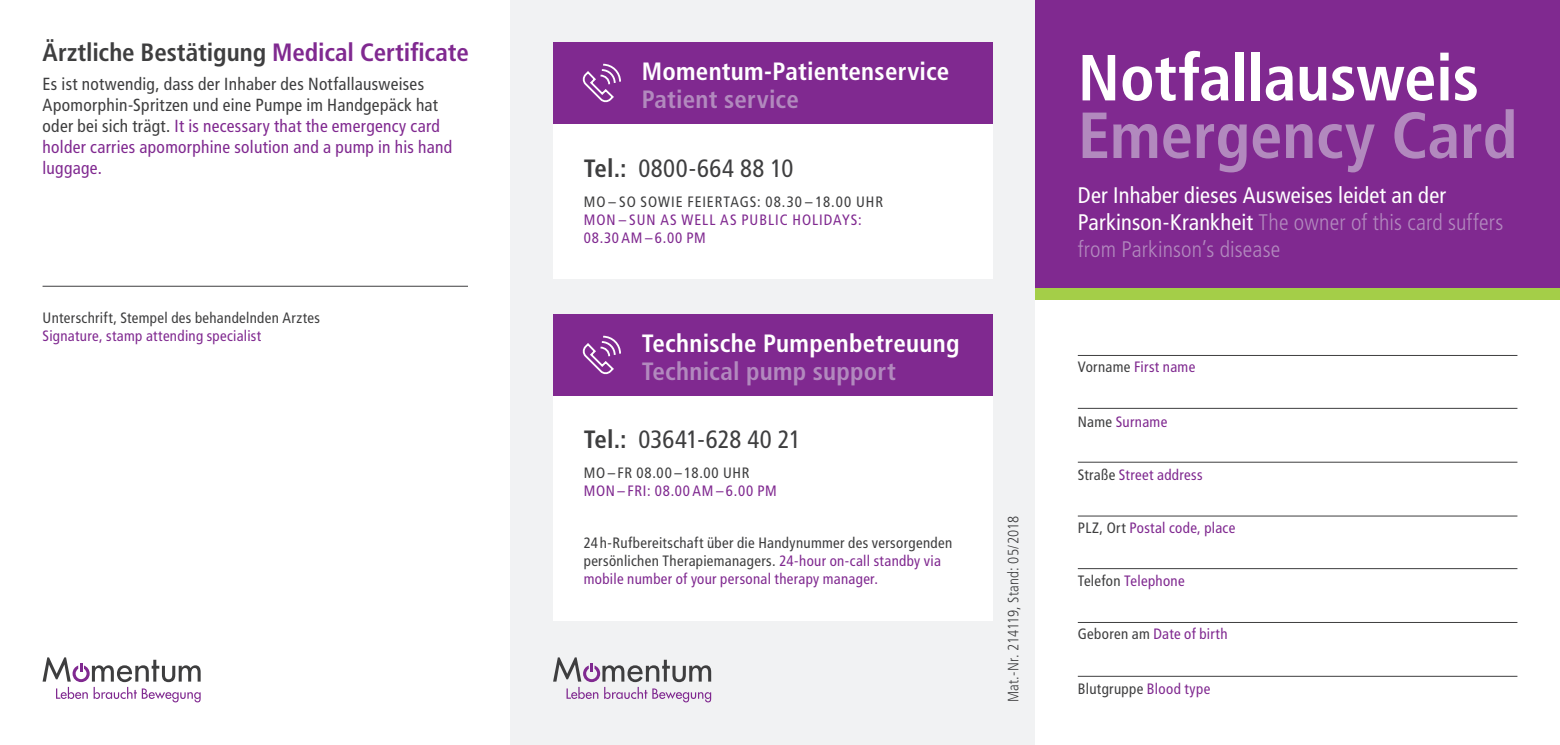
<style>
.page{position:relative;width:1560px;height:745px;background:#fff}
.page>*{position:absolute;margin:0;border:0;box-sizing:border-box;transform-origin:0 0}
.t1{font:700 condensed 65px "Frutiger LT Std";letter-spacing:-.005em;color:#fff}
.t2{font:700 condensed 65px "Frutiger LT Std";letter-spacing:-.005em;color:#b289be}
.t3{font:700 condensed 25px "Frutiger LT Std";letter-spacing:.01em;color:#fff}
.t4{font:700 condensed 25px "Frutiger LT Std";letter-spacing:-.005em;color:#3e3e3f}
.t5{font:condensed 25px "Frutiger LT Std";letter-spacing:.015em;color:#3e3e3f}
.t6{font:700 condensed 25px "Frutiger LT Std";letter-spacing:.01em;color:#b289be}
.t7{font:condensed 22.5px/27px "Frutiger LT Std";letter-spacing:.01em;color:#fff}
.t8{font:condensed 17.5px/21px "Frutiger LT Std";letter-spacing:.02em;color:#3e3e3f}
.t9{font:condensed 15px/18px "Frutiger LT Std";letter-spacing:.02em;color:#3e3e3f}
.t10{font:condensed 15px "Frutiger LT Std";letter-spacing:.02em;color:#802990}
.t11{font:condensed 15px/18px "Frutiger LT Std";letter-spacing:.065em;color:#802990}
.t12{font:condensed 15px "Frutiger LT Std";letter-spacing:.065em;color:#3e3e3f}
.t13{font:300 condensed 15px "Frutiger LT Std";letter-spacing:.005em;color:#3e3e3f}
.t14{font:condensed 15px "Frutiger LT Std";letter-spacing:.045em;color:#802990}
.t15{font:condensed 15px "Frutiger LT Std";letter-spacing:.045em;color:#3e3e3f}
.s1{color:#802990}
.s2{font-weight:700}
.s3{font-weight:300;color:#b289be}
.s4{color:#3e3e3f}
</style>
<div class="page">
<div style="left:510px;top:0;width:525px;height:744px;background:#f1f2f3"></div>
<div style="left:1035px;top:0;width:524px;height:289px;background:#802990"></div>
<div style="left:1035px;top:288px;width:524px;height:11px;background:#a4ce48"></div>
<svg style="left:553px;top:657px;width:158px;height:45px"></svg>
<div style="left:553px;top:43px;width:439px;height:235px;background:#fff"></div>
<div style="left:553px;top:43px;width:439px;height:81px;background:#802990"></div>
<svg style="left:582px;top:63px;width:39px;height:40px"></svg>
<div style="left:553px;top:314px;width:439px;height:306px;background:#fff"></div>
<div style="left:553px;top:314px;width:439px;height:81px;background:#802990"></div>
<svg style="left:582px;top:335px;width:39px;height:40px"></svg>
<svg style="left:43px;top:657px;width:158px;height:45px"></svg>
<hr style="left:1077px;top:355px;width:440px;height:1px;background:#3e3e3f">
<hr style="left:1077px;top:407px;width:440px;height:1px;background:#3e3e3f">
<hr style="left:1077px;top:461px;width:440px;height:1px;background:#3e3e3f">
<hr style="left:1077px;top:515px;width:440px;height:1px;background:#3e3e3f">
<hr style="left:1077px;top:568px;width:440px;height:1px;background:#3e3e3f">
<hr style="left:1077px;top:621px;width:440px;height:1px;background:#3e3e3f">
<hr style="left:1077px;top:675px;width:440px;height:1px;background:#3e3e3f">
<hr style="left:43px;top:285px;width:425px;height:1px;background:#3e3e3f">
<h2 class="t4" style="left:43px;top:38px;width:428px">Ärztliche Bestätigung <span class="s1">Medical Certificate</span></h2>
<p class="t8" style="left:43px;top:74px;width:411px">Es ist notwendig, dass der Inhaber des Notfallausweises Apomorphin-Spritzen und eine Pumpe im Handgepäck hat oder bei sich trägt. <span class="s1">It is necessary that the emergency card holder carries apomorphine solution and a pump in his hand luggage.</span></p>
<p class="t9" style="left:43px;top:308px;width:279px">Unterschrift, Stempel des behandelnden Arztes</p>
<p class="t10" style="left:43px;top:326px;width:220px">Signature, stamp attending specialist</p>
<h2 class="t3" style="left:641px;top:56px;width:309px">Momentum-Patientenservice</h2>
<h2 class="t6" style="left:641px;top:84px;width:159px">Patient service</h2>
<h2 class="t5" style="left:583px;top:153px;width:211px"><span class="s2">Tel.:</span> 0800-664 88 10</h2>
<p class="t12" style="left:583px;top:192px;width:301px">MO – SO SOWIE FEIERTAGS: 08.30 – 18.00 UHR</p>
<p class="t11" style="left:583px;top:210px;width:279px">MON – SUN AS WELL AS PUBLIC HOLIDAYS:<br>08.30 AM – 6.00 PM</p>
<h2 class="t3" style="left:641px;top:328px;width:319px">Technische Pumpenbetreuung</h2>
<h2 class="t6" style="left:641px;top:356px;width:255px">Technical pump support</h2>
<h2 class="t5" style="left:583px;top:424px;width:219px"><span class="s2">Tel.:</span> 03641-628 40 21</h2>
<p class="t15" style="left:583px;top:463px;width:167px">MO – FR 08.00 – 18.00 UHR</p>
<p class="t14" style="left:583px;top:481px;width:194px">MON – FRI: 08.00 AM – 6.00 PM</p>
<p class="t9" style="left:583px;top:534px;width:370px">24h-Rufbereitschaft über die Handynummer des versorgenden persönlichen Therapiemanagers. <span class="s1">24-hour on-call standby via mobile number of your personal therapy manager.</span></p>
<p class="t13" style="left:1004px;top:702px;width:188px;rotate:-90deg">Mat.-Nr. 214119, Stand: 05/2018</p>
<h1 class="t1" style="left:1077px;top:39px;width:403px">Notfallausweis</h1>
<h1 class="t2" style="left:1077px;top:97px;width:441px">Emergency Card</h1>
<h3 class="t7" style="left:1077px;top:181px;width:427px">Der Inhaber dieses Ausweises leidet an der<br>Parkinson-Krankheit <span class="s3">The owner of this card suffers from Parkinson’s disease</span></h3>
<p class="t10" style="left:1077px;top:358px;width:119px"><span class="s4">Vorname</span> First name</p>
<p class="t10" style="left:1077px;top:412px;width:91px"><span class="s4">Name</span> Surname</p>
<p class="t10" style="left:1077px;top:465px;width:126px"><span class="s4">Straße</span> Street address</p>
<p class="t10" style="left:1077px;top:518px;width:159px"><span class="s4">PLZ, Ort</span> Postal code, place</p>
<p class="t10" style="left:1077px;top:571px;width:108px"><span class="s4">Telefon</span> Telephone</p>
<p class="t10" style="left:1077px;top:624px;width:151px"><span class="s4">Geboren am</span> Date of birth</p>
<p class="t9" style="left:1077px;top:679px;width:134px">Blutgruppe <span class="s1">Blood type</span></p>
</div>
